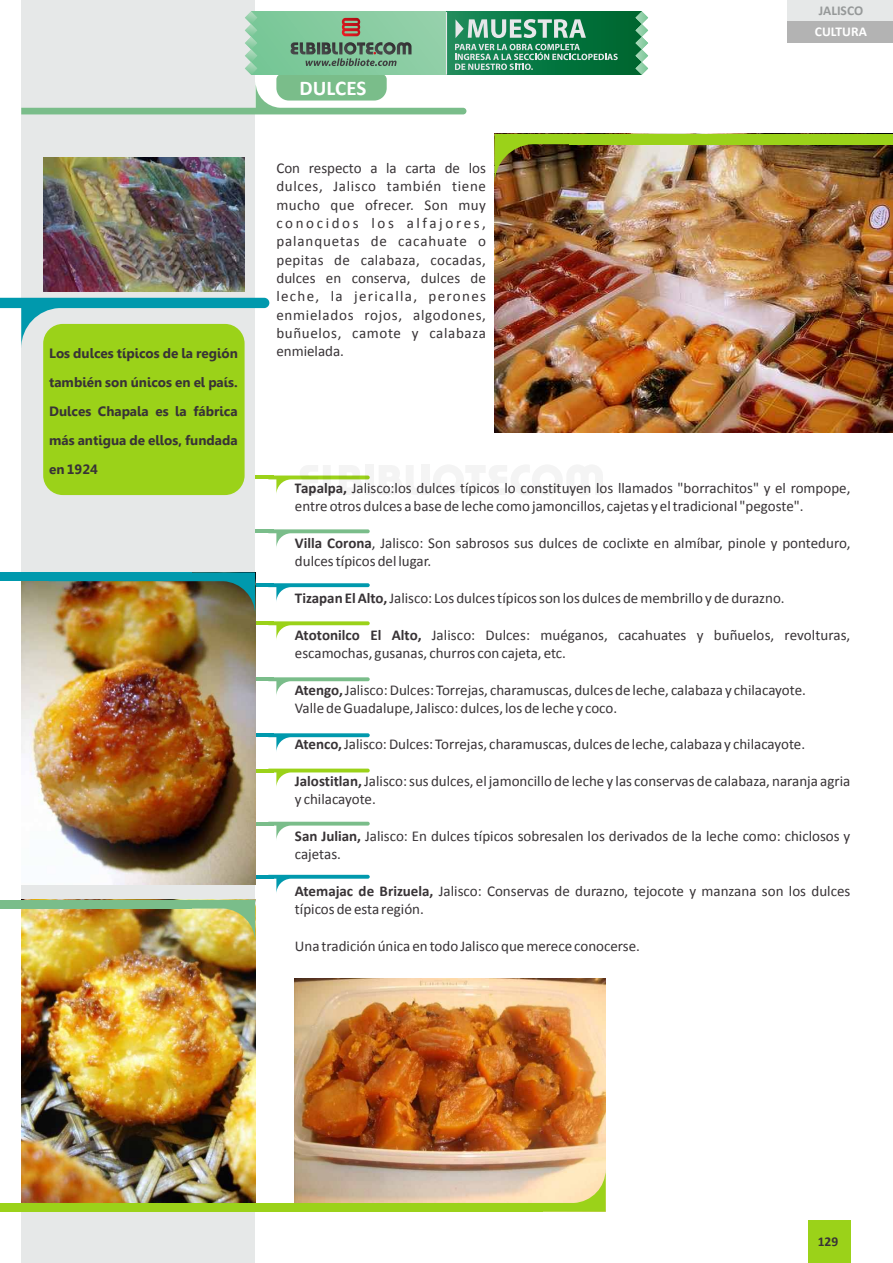
<style>
.page{position:relative;width:893px;height:1263px;background:#fff}
.page>*{position:absolute;margin:0;border:0;box-sizing:border-box;transform-origin:0 0}
.t1{font:700 21px "Calibri";color:#fff}
.t2{font:15px/18.3px "Calibri";color:#383336}
.t3{font:700 13.5px/29px "Gisha";color:#383336;text-align:justify}
.t4{font:700 13.5px "Calibri";color:#969999}
.t5{font:700 13.5px "Calibri";color:#fff}
.t6{font:700 13.5px "Calibri";color:#383336}
.s1{font-weight:700}
</style>
<div class="page">
<div style="left:808px;top:1220px;width:43px;height:43px;background:#9bd219"></div>
<div style="left:787px;top:0;width:106px;height:21px;background:#e6e8e8"></div>
<div style="left:787px;top:21px;width:106px;height:22px;background:#b3b3b3"></div>
<div style="left:21px;top:0;width:234px;height:1263px;background:#e6e8e8"></div>
<img style="left:295px;top:979px;width:311px;height:224px">
<hr style="left:179px;top:475px;width:95px;height:4px;background:#9bd219">
<img style="left:494px;top:144px;width:399px;height:289px">
<img style="left:494px;top:134px;width:249px;height:50px">
<div style="left:569px;top:134px;width:324px;height:10px;background:#9bd219"></div>
<svg style="left:268px;top:529px;width:102px;height:18px"></svg>
<hr style="left:179px;top:529px;width:95px;height:4px;background:#7abd8a">
<svg style="left:268px;top:583px;width:102px;height:18px"></svg>
<hr style="left:179px;top:583px;width:95px;height:4px;background:#0099ad">
<svg style="left:268px;top:621px;width:102px;height:18px"></svg>
<hr style="left:179px;top:621px;width:95px;height:4px;background:#9bd219">
<svg style="left:268px;top:677px;width:102px;height:18px"></svg>
<hr style="left:179px;top:677px;width:95px;height:4px;background:#7abd8a">
<svg style="left:268px;top:733px;width:102px;height:18px"></svg>
<hr style="left:179px;top:733px;width:95px;height:4px;background:#0099ad">
<svg style="left:268px;top:769px;width:102px;height:18px"></svg>
<hr style="left:179px;top:769px;width:95px;height:3px;background:#9bd219">
<svg style="left:268px;top:822px;width:102px;height:17px"></svg>
<hr style="left:179px;top:822px;width:95px;height:3px;background:#7abd8a">
<svg style="left:274px;top:875px;width:96px;height:18px"></svg>
<hr style="left:179px;top:875px;width:95px;height:4px;background:#0099ad">
<div style="left:21px;top:428px;width:234px;height:584px;background:#e6e8e8"></div>
<img style="left:21px;top:908px;width:234px;height:295px">
<img style="left:21px;top:581px;width:234px;height:303px">
<img style="left:43px;top:158px;width:202px;height:134px">
<svg style="left:0;top:298px;width:269px;height:49px"></svg>
<div style="left:43px;top:324px;width:202px;height:171px;background:#9bd219;border-radius:20px"></div>
<img style="left:45px;top:572px;width:210px;height:43px">
<div style="left:0;top:572px;width:192px;height:9px;background:#0099ad"></div>
<img style="left:45px;top:900px;width:210px;height:42px">
<div style="left:0;top:900px;width:192px;height:8px;background:#7abd8a"></div>
<svg style="left:396px;top:1169px;width:210px;height:43px;background:#ddd0a5"></svg>
<div style="left:0;top:1203px;width:542px;height:9px;background:#9bd219"></div>
<svg style="left:268px;top:465px;width:98px;height:30px"></svg>
<svg style="left:366px;top:465px;width:8px;height:30px"></svg>
<svg style="left:379px;top:465px;width:38px;height:29px"></svg>
<div style="left:421px;top:465px;width:8px;height:30px;background:#f4f4f4"></div>
<svg style="left:433px;top:465px;width:170px;height:30px"></svg>
<div style="left:446px;top:11px;width:196px;height:64px;background:#006831"></div>
<svg style="left:635px;top:11px;width:13px;height:64px"></svg>
<svg style="left:21px;top:11px;width:597px;height:103px"></svg>
<hr style="left:446px;top:12px;width:1px;height:63px;background:#e6e7e9">
<p class="t3" style="left:49px;top:340px;width:190px">Los dulces típicos de la región también son únicos en el país.<br>Dulces Chapala es la fábrica más antigua de ellos, fundada en 1924</p>
<h1 class="t1" style="left:300px;top:79px;width:68px">DULCES</h1>
<p class="t2" style="left:276px;top:160px;width:211px;text-align:justify">Con respecto a la carta de los dulces, Jalisco también tiene mucho que ofrecer. Son muy conocidos los alfajores, palanquetas de cacahuate o pepitas de calabaza, cocadas, dulces en conserva, dulces de leche, la jericalla, perones enmielados rojos, algodones, buñuelos, camote y calabaza enmielada.</p>
<p class="t4" style="left:819px;top:5px;width:46px">JALISCO</p>
<p class="t5" style="left:815px;top:26px;width:53px">CULTURA</p>
<p class="t2" style="left:295px;top:480px;width:557px"><span class="s1">Tapalpa,</span> Jalisco:los dulces típicos lo constituyen los llamados "borrachitos" y el rompope, entre otros dulces a base de leche como jamoncillos, cajetas y el tradicional "pegoste".</p>
<p class="t2" style="left:295px;top:535px;width:557px"><span class="s1">Villa Corona</span>, Jalisco: Son sabrosos sus dulces de coclixte en almíbar, pinole y ponteduro, dulces típicos del lugar.</p>
<p class="t2" style="left:295px;top:590px;width:491px"><span class="s1">Tizapan El Alto,</span> Jalisco: Los dulces típicos son los dulces de membrillo y de durazno.</p>
<p class="t2" style="left:295px;top:627px;width:557px"><span class="s1">Atotonilco El Alto,</span> Jalisco: Dulces: muéganos, cacahuates y buñuelos, revolturas, escamochas, gusanas, churros con cajeta, etc.</p>
<p class="t2" style="left:295px;top:682px;width:512px"><span class="s1">Atengo,</span> Jalisco: Dulces: Torrejas, charamuscas, dulces de leche, calabaza y chilacayote.<br>Valle de Guadalupe, Jalisco: dulces, los de leche y coco.</p>
<p class="t2" style="left:295px;top:736px;width:512px"><span class="s1">Atenco,</span> Jalisco: Dulces: Torrejas, charamuscas, dulces de leche, calabaza y chilacayote.</p>
<p class="t2" style="left:295px;top:773px;width:557px"><span class="s1">Jalostitlan,</span> Jalisco: sus dulces, el jamoncillo de leche y las conservas de calabaza, naranja agria y chilacayote.</p>
<p class="t2" style="left:295px;top:828px;width:557px"><span class="s1">San Julian,</span> Jalisco: En dulces típicos sobresalen los derivados de la leche como: chiclosos y cajetas.</p>
<p class="t2" style="left:295px;top:883px;width:557px"><span class="s1">Atemajac de Brizuela,</span> Jalisco: Conservas de durazno, tejocote y manzana son los dulces típicos de esta región.</p>
<p class="t2" style="left:295px;top:938px;width:347px">Una tradición única en todo Jalisco que merece conocerse.</p>
<p class="t6" style="left:818px;top:1236px;width:22px">129</p>
</div>
